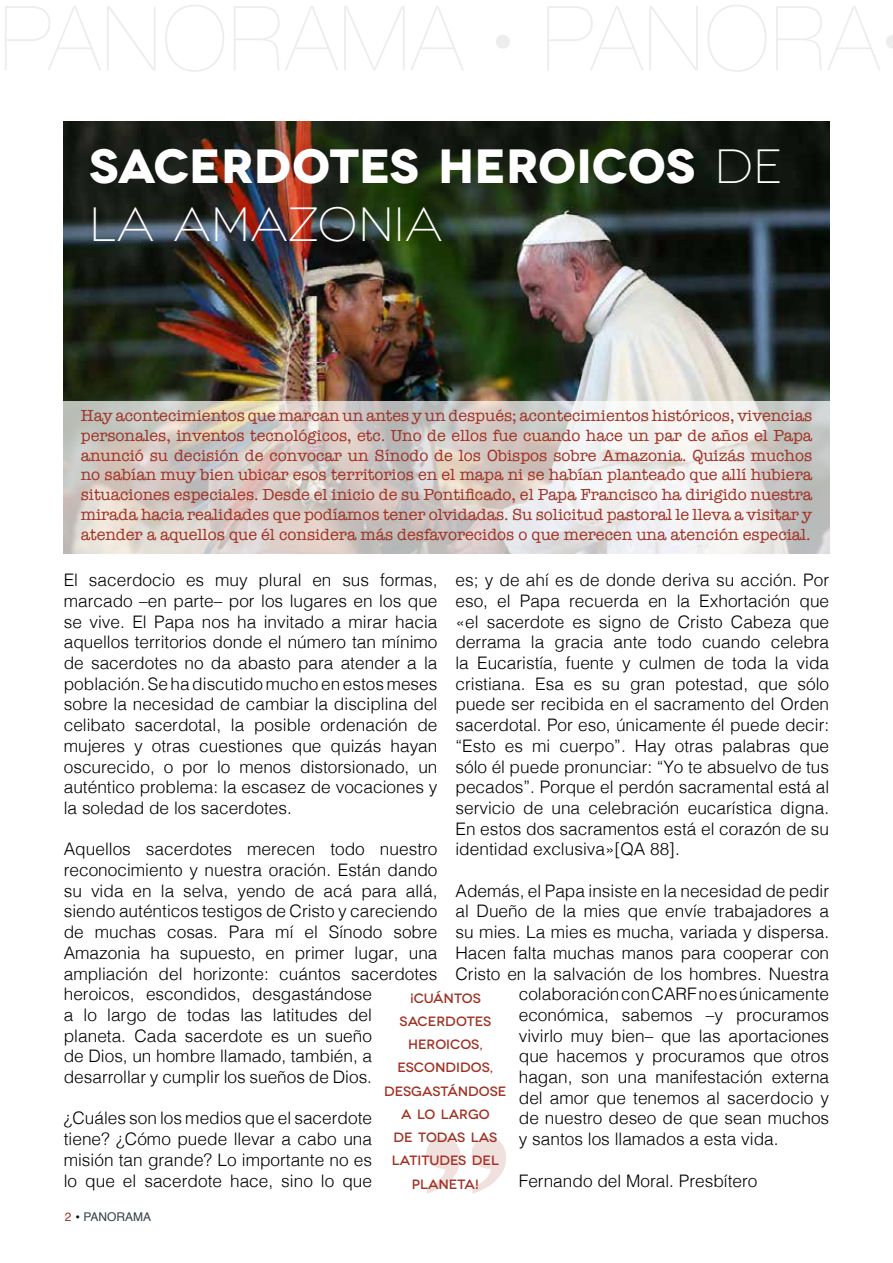
<style>
.page{position:relative;width:893px;height:1263px;background:#fff}
.page>*{position:absolute;margin:0;border:0;box-sizing:border-box;transform-origin:0 0}
.t1{font:700 48px/57.6px "Novecentowide";color:#fff}
.t2{font:300 17.25px/20.7px "Helvetica";color:#000;text-align:justify}
.t3{font:16.5px/19.8px "American Typewriter";color:#a03123;text-align:justify}
.t4{font:500 13.5px/23.2px "Novecentowide";color:#a03123;text-align:center}
.t5{font:12px "Helvetica";color:#343e48}
.s1{font-weight:300}
.s2{color:#a03123}
.s3{font-family:"Gill Sans";font-weight:300;color:#000}
</style>
<div class="page">
<svg style="left:426px;top:1137px;width:80px;height:57px"></svg>
<img style="left:64px;top:401px;width:765px;height:152px">
<img style="left:64px;top:121px;width:765px;height:280px">
<h1 class="t1" style="left:89px;top:138px;width:695px">SACERDOTES HEROICOS <span class="s1">DE<br>LA AMAZONIA</span></h1>
<p class="t3" style="left:81px;top:405px;width:733px">Hay acontecimientos que marcan un antes y un después; acontecimientos históricos, vivencias personales, inventos tecnológicos, etc. Uno de ellos fue cuando hace un par de años el Papa anunció su decisión de convocar un Sínodo de los Obispos sobre Amazonia. Quizás muchos no sabían muy bien ubicar esos territorios en el mapa ni se habían planteado que allí hubiera situaciones especiales. Desde el inicio de su Pontificado, el Papa Francisco ha dirigido nuestra mirada hacia realidades que podíamos tener olvidadas. Su solicitud pastoral le lleva a visitar y atender a aquellos que él considera más desfavorecidos o que merecen una atención especial.</p>
<p class="t2" style="left:64px;top:568px;width:375px">El sacerdocio es muy plural en sus formas, marcado –en parte– por los lugares en los que se vive. El Papa nos ha invitado a mirar hacia aquellos territorios donde el número tan mínimo de sacerdotes no da abasto para atender a la población. Se ha discutido mucho en estos meses sobre la necesidad de cambiar la disciplina del celibato sacerdotal, la posible ordenación de mujeres y otras cuestiones que quizás hayan oscurecido, o por lo menos distorsionado, un auténtico problema: la escasez de vocaciones y la soledad de los sacerdotes.</p>
<p class="t2" style="left:64px;top:838px;width:375px;text-align:left">Aquellos sacerdotes merecen todo nuestro reconocimiento y nuestra oración. Están dando su vida en la selva, yendo de acá para allá, siendo auténticos testigos de Cristo y careciendo de muchas cosas. Para mí el Sínodo sobre Amazonia ha supuesto, en primer lugar, una ampliación del horizonte: cuántos sacerdotes heroicos, escondidos, desgastándose<br>a lo largo de todas las latitudes del planeta. Cada sacerdote es un sueño<br>de Dios, un hombre llamado, también, a desarrollar y cumplir los sueños de Dios.</p>
<p class="t2" style="left:64px;top:1107px;width:310px">¿Cuáles son los medios que el sacerdote tiene? ¿Cómo puede llevar a cabo una misión tan grande? Lo importante no es lo que el sacerdote hace, sino lo que</p>
<p class="t2" style="left:455px;top:568px;width:375px">es; y de ahí es de donde deriva su acción. Por eso, el Papa recuerda en la Exhortación que «el sacerdote es signo de Cristo Cabeza que derrama la gracia ante todo cuando celebra la Eucaristía, fuente y culmen de toda la vida cristiana. Esa es su gran potestad, que sólo puede ser recibida en el sacramento del Orden sacerdotal. Por eso, únicamente él puede decir: “Esto es mi cuerpo”. Hay otras palabras que sólo él puede pronunciar: “Yo te absuelvo de tus pecados”. Porque el perdón sacramental está al servicio de una celebración eucarística digna.<br>En estos dos sacramentos está el corazón de su identidad exclusiva»[QA 88].</p>
<p class="t2" style="left:455px;top:879px;width:375px">Además, el Papa insiste en la necesidad de pedir</p>
<p class="t2" style="left:455px;top:900px;width:375px">al Dueño de la mies que envíe trabajadores a</p>
<p class="t2" style="left:455px;top:920px;width:375px">su mies. La mies es mucha, variada y dispersa.</p>
<p class="t2" style="left:455px;top:941px;width:375px">Hacen falta muchas manos para cooperar con</p>
<p class="t2" style="left:455px;top:962px;width:375px">Cristo en la salvación de los hombres. Nuestra</p>
<p class="t2" style="left:519px;top:982px;width:312px">colaboración con CARF no es únicamente</p>
<p class="t2" style="left:519px;top:1003px;width:312px">económica, sabemos –y procuramos</p>
<p class="t2" style="left:519px;top:1024px;width:312px">vivirlo muy bien– que las aportaciones</p>
<p class="t2" style="left:519px;top:1045px;width:312px">que hacemos y procuramos que otros</p>
<p class="t2" style="left:519px;top:1065px;width:312px">hagan, son una manifestación externa</p>
<p class="t2" style="left:519px;top:1086px;width:312px">del amor que tenemos al sacerdocio y</p>
<p class="t2" style="left:519px;top:1107px;width:312px">de nuestro deseo de que sean muchos</p>
<p class="t2" style="left:519px;top:1127px;width:261px">y santos los llamados a esta vida.</p>
<p class="t2" style="left:519px;top:1169px;width:240px">Fernando del Moral. Presbítero</p>
<p class="t4" style="left:384px;top:986px;width:124px">¡CUÁNTOS<br>SACERDOTES<br>HEROICOS,<br>ESCONDIDOS,<br>DESGASTÁNDOSE<br>A LO LARGO<br>DE TODAS LAS<br>LATITUDES DEL<br>PLANETA!</p>
<p class="t5" style="left:65px;top:1208px;width:88px"><span class="s2">2</span> <span class="s3">•</span> PANORAMA</p>
</div>
